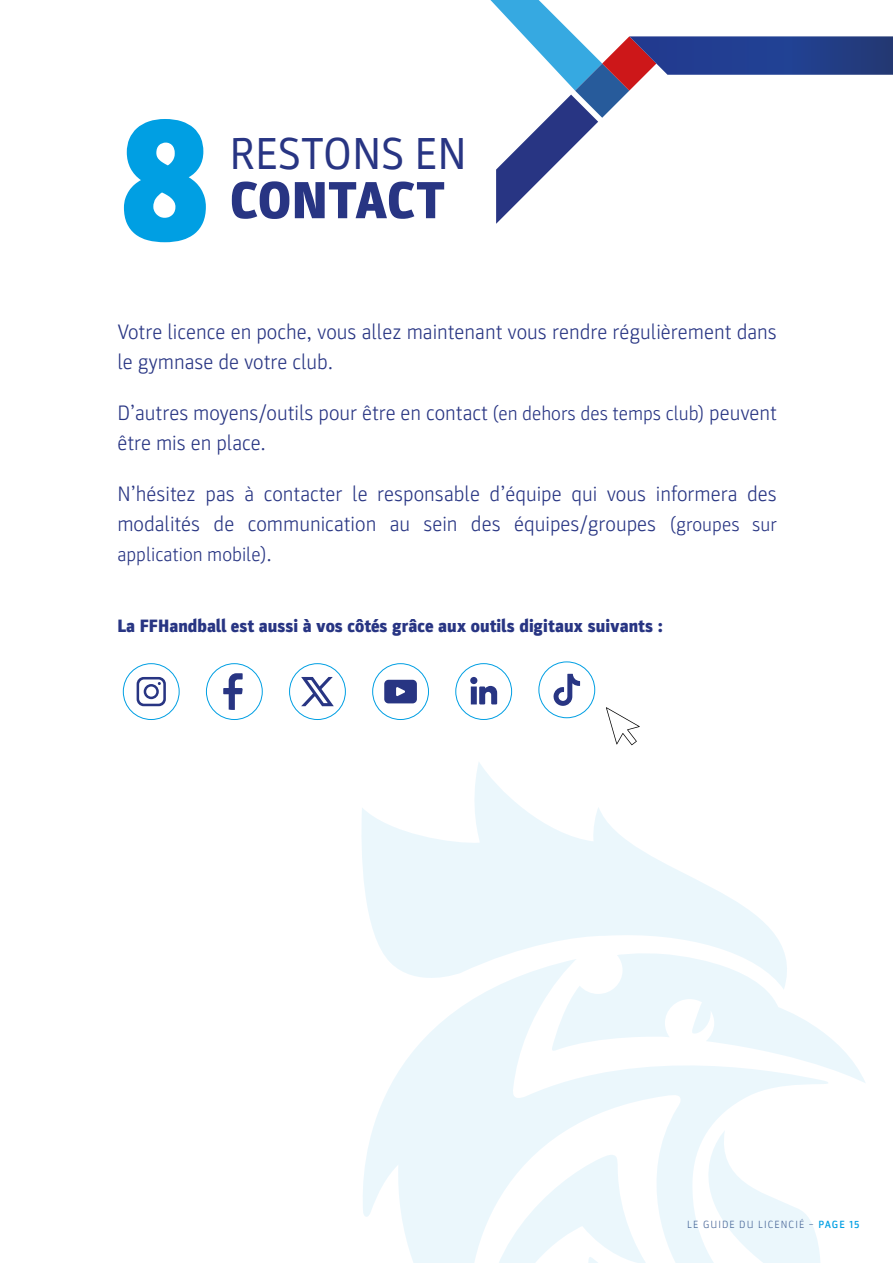
<style>
.page{position:relative;width:893px;height:1263px;background:#fff}
.page>*{position:absolute;margin:0;border:0;box-sizing:border-box;transform-origin:0 0}
.t1{font:900 177px "Parka";color:#009fe3}
.t2{font:900 52.5px "Parka";letter-spacing:-.01em;color:#283583}
.t3{font:45px "Parka";color:#283583}
.t4{font:300 21px/30px "Parka";color:#283583}
.t5{font:300 19.5px "Parka";color:#283583}
.t6{font:900 18px "Parka";color:#283583}
.t7{font:300 10.5px "Parka";letter-spacing:.1em;color:#496798}
.s1{font-size:19.5px}
.s2{font-size:21px}
.s3{font-weight:500;color:#009fe3}
</style>
<div class="page">
<div style="left:455px;top:663px;width:57px;height:57px;border:1px solid #009fe3;border-radius:28px"></div>
<div style="left:470px;top:677px;width:7px;height:7px;background:#283583;border-radius:50%"></div>
<div style="left:471px;top:686px;width:6px;height:18px;background:#283583"></div>
<svg style="left:479px;top:686px;width:18px;height:18px"></svg>
<div style="left:538px;top:661px;width:57px;height:57px;border:1px solid #009fe3;border-radius:50%"></div>
<svg style="left:553px;top:674px;width:27px;height:32px"></svg>
<div style="left:206px;top:663px;width:57px;height:57px;border:1px solid #009fe3;border-radius:28px"></div>
<svg style="left:223px;top:673px;width:20px;height:37px"></svg>
<div style="left:123px;top:663px;width:57px;height:57px;border:1px solid #009fe3;border-radius:28px"></div>
<svg style="left:137px;top:677px;width:29px;height:29px"></svg>
<div style="left:372px;top:663px;width:57px;height:57px;border:1px solid #009fe3;border-radius:28px"></div>
<svg style="left:384px;top:680px;width:33px;height:23px"></svg>
<div style="left:289px;top:663px;width:57px;height:57px;border:1px solid #009fe3;border-radius:28px"></div>
<svg style="left:301px;top:677px;width:33px;height:29px"></svg>
<svg style="left:606px;top:707px;width:34px;height:38px"></svg>
<svg style="left:490px;top:0;width:403px;height:224px"></svg>
<svg style="left:363px;top:990px;width:465px;height:273px;fill:#ebf7fc"></svg>
<svg style="left:361px;top:762px;width:423px;height:228px;fill:#ebf7fc"></svg>
<svg style="left:551px;top:952px;width:314px;height:131px"></svg>
<svg style="left:667px;top:1130px;width:154px;height:133px"></svg>
<h1 class="t1" style="left:117px;top:79px;width:98px">8</h1>
<h3 class="t3" style="left:230px;top:128px;width:239px">RESTONS EN</h3>
<h2 class="t2" style="left:230px;top:170px;width:217px">CONTACT</h2>
<p class="t4" style="left:117px;top:317px;width:661px">Votre licence en poche, vous allez maintenant vous rendre régulièrement dans le gymnase de votre club.</p>
<p class="t4" style="left:117px;top:398px;width:661px">D’autres moyens/outils pour être en contact <span class="s1">(en dehors des temps club)</span> peuvent être mis en place.</p>
<p class="t4" style="left:117px;top:479px;width:661px">N’hésitez pas à contacter le responsable d’équipe qui vous informera des modalités de communication au sein des équipes/groupes <span class="s1">(groupes sur</span></p>
<p class="t5" style="left:117px;top:544px;width:156px">application mobile)<span class="s2">.</span></p>
<p class="t6" style="left:117px;top:616px;width:547px">La FFHandball est aussi à vos côtés grâce aux outils digitaux suivants :</p>
<p class="t7" style="left:687px;top:1219px;width:174px">LE GUIDE DU LICENCIÉ – <span class="s3">PAGE 15</span></p>
</div>
